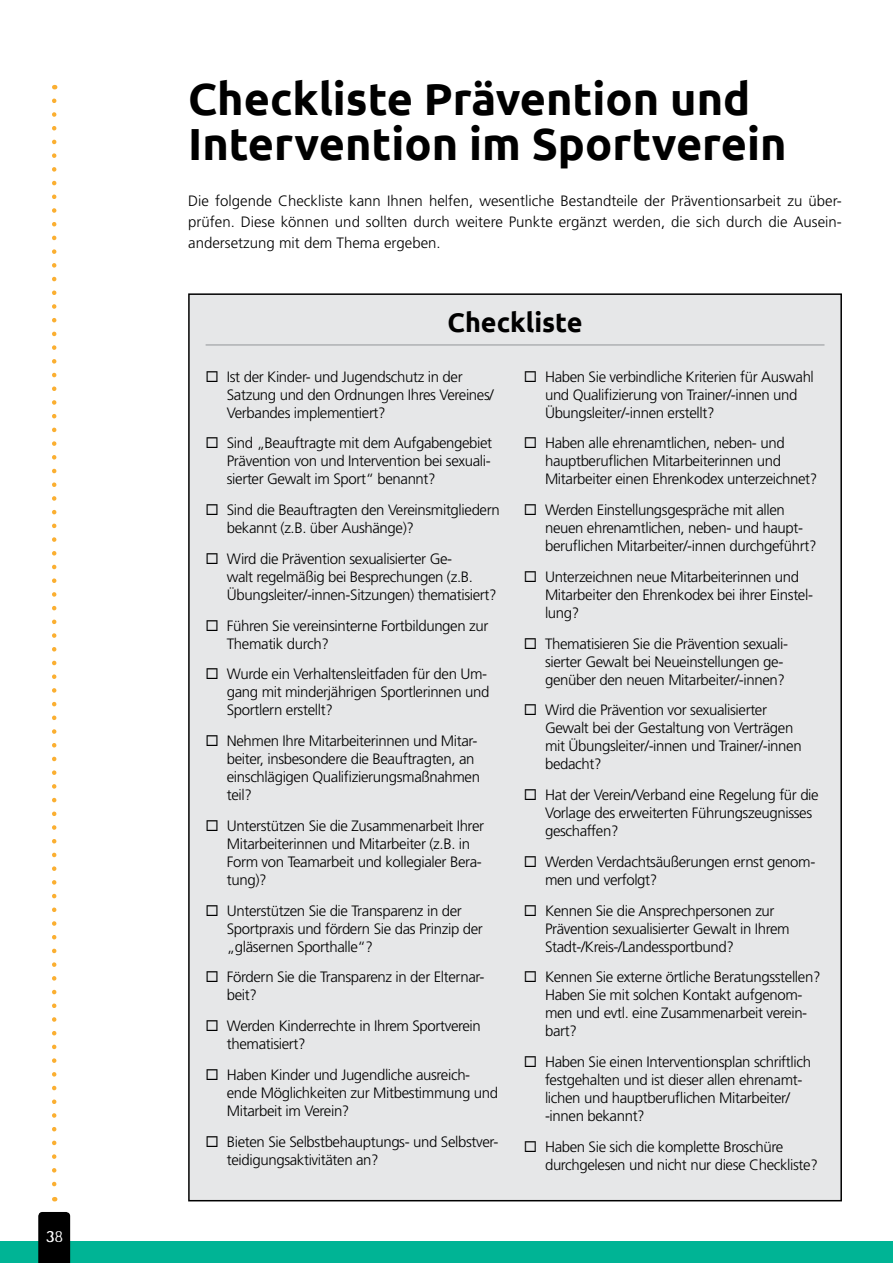
<style>
.page{position:relative;width:893px;height:1263px;background:#fff}
.page>*{position:absolute;margin:0;border:0;box-sizing:border-box;transform-origin:0 0}
.t1{font:700 45px/45px "Ubuntu";color:#000}
.t2{font:700 27px "Ubuntu";color:#000}
.t3{font:300 18px "Blur";color:#fff}
.t4{font:300 15px/18px "Frutiger";letter-spacing:-.025em;color:#000}
</style>
<div class="page">
<div style="left:0;top:1242px;width:893px;height:21px;background:#00b495"></div>
<div style="left:38px;top:1212px;width:32px;height:51px;background:#000"></div>
<div style="left:189px;top:294px;width:652px;height:907px;background:#e6e7e8"></div>
<hr style="left:206px;top:345px;width:618px;height:1px;background:#939598">
<svg style="left:52px;top:101px;width:4px;height:1100px"></svg>
<p class="t3" style="left:46px;top:1226px;width:18px">38</p>
<h1 class="t1" style="left:188px;top:75px;width:600px">Checkliste Prävention und<br>Intervention im Sportverein</h1>
<p class="t4" style="left:188px;top:190px;width:655px;line-height:21px;text-align:justify">Die folgende Checkliste kann Ihnen helfen, wesentliche Bestandteile der Präventionsarbeit zu über&shy;prüfen. Diese können und sollten durch weitere Punkte ergänzt werden, die sich durch die Ausein&shy;andersetzung mit dem Thema ergeben.</p>
<h2 class="t2" style="left:448px;top:306px;width:136px">Checkliste</h2>
<p class="t4" style="left:227px;top:367px;width:268px;text-indent:-21px">◻ Ist der Kinder- und Jugendschutz in der<br>Satzung und den Ordnungen Ihres Vereines/<br>Verbandes implementiert?</p>
<p class="t4" style="left:227px;top:434px;width:267px;text-align:justify;text-indent:-21px">◻ Sind „Beauftragte mit dem Aufgabengebiet Prävention von und Intervention bei sexuali&shy;sierter Gewalt im Sport“ benannt?</p>
<p class="t4" style="left:227px;top:501px;width:275px;text-indent:-21px">◻ Sind die Beauftragten den Vereinsmitgliedern bekannt (z.B. über Aushänge)?</p>
<p class="t4" style="left:227px;top:550px;width:271px;text-indent:-21px">◻ Wird die Prävention sexualisierter Ge-<br>walt regelmäßig bei Besprechungen (z.B.<br>Übungsleiter/-innen-Sitzungen) thematisiert?</p>
<p class="t4" style="left:227px;top:616px;width:263px;text-indent:-21px">◻ Führen Sie vereinsinterne Fortbildungen zur<br>Thematik durch?</p>
<p class="t4" style="left:227px;top:665px;width:264px;text-indent:-21px">◻ Wurde ein Verhaltensleitfaden für den Um&shy;gang mit minderjährigen Sportlerinnen und<br>Sportlern erstellt?</p>
<p class="t4" style="left:227px;top:732px;width:255px;text-indent:-21px">◻ Nehmen Ihre Mitarbeiterinnen und Mitar&shy;beiter, insbesondere die Beauftragten, an einschlägigen Qualifizierungsmaßnahmen teil?</p>
<p class="t4" style="left:227px;top:817px;width:259px;text-indent:-21px">◻ Unterstützen Sie die Zusammenarbeit Ihrer Mitarbeiterinnen und Mitarbeiter (z.B. in Form von Teamarbeit und kollegialer Bera&shy;tung)?</p>
<p class="t4" style="left:227px;top:901px;width:257px;text-indent:-21px">◻ Unterstützen Sie die Transparenz in der<br>Sportpraxis und fördern Sie das Prinzip der „gläsernen Sporthalle“?</p>
<p class="t4" style="left:227px;top:968px;width:259px;text-indent:-21px">◻ Fördern Sie die Transparenz in der Elternar&shy;beit?</p>
<p class="t4" style="left:227px;top:1017px;width:256px;text-indent:-21px">◻ Werden Kinderrechte in Ihrem Sportverein thematisiert?</p>
<p class="t4" style="left:227px;top:1066px;width:273px;text-indent:-21px">◻ Haben Kinder und Jugendliche ausreich&shy;ende Möglichkeiten zur Mitbestimmung und<br>Mitarbeit im Verein?</p>
<p class="t4" style="left:227px;top:1132px;width:273px;text-indent:-21px">◻ Bieten Sie Selbstbehauptungs- und Selbstver&shy;teidigungsaktivitäten an?</p>
<p class="t4" style="left:545px;top:367px;width:270px;text-indent:-21px">◻ Haben Sie verbindliche Kriterien für Auswahl und Qualifizierung von Trainer/-innen und<br>Übungsleiter/-innen erstellt?</p>
<p class="t4" style="left:545px;top:434px;width:274px;text-indent:-21px">◻ Haben alle ehrenamtlichen, neben- und hauptberuflichen Mitarbeiterinnen und<br>Mitarbeiter einen Ehrenkodex unterzeichnet?</p>
<p class="t4" style="left:545px;top:501px;width:273px;text-indent:-21px">◻ Werden Einstellungsgespräche mit allen neuen ehrenamtlichen, neben- und haupt&shy;beruflichen Mitarbeiter/-innen durchgeführt?</p>
<p class="t4" style="left:545px;top:568px;width:269px;text-indent:-21px">◻ Unterzeichnen neue Mitarbeiterinnen und<br>Mitarbeiter den Ehrenkodex bei ihrer Einstel&shy;lung?</p>
<p class="t4" style="left:545px;top:634px;width:245px;text-indent:-21px">◻ Thematisieren Sie die Prävention sexuali&shy;sierter Gewalt bei Neueinstellungen ge&shy;genüber den neuen Mitarbeiter/-innen?</p>
<p class="t4" style="left:545px;top:701px;width:258px;text-indent:-21px">◻ Wird die Prävention vor sexualisierter Gewalt bei der Gestaltung von Verträgen mit Übungsleiter/-innen und Trainer/-innen bedacht?</p>
<p class="t4" style="left:545px;top:786px;width:275px;text-indent:-21px">◻ Hat der Verein/Verband eine Regelung für die<br>Vorlage des erweiterten Führungszeugnisses geschaffen?</p>
<p class="t4" style="left:545px;top:853px;width:272px;text-indent:-21px">◻ Werden Verdachtsäußerungen ernst genom&shy;men und verfolgt?</p>
<p class="t4" style="left:545px;top:901px;width:246px;text-indent:-21px">◻ Kennen Sie die Ansprechpersonen zur<br>Prävention sexualisierter Gewalt in Ihrem<br>Stadt-/Kreis-/Landessportbund?</p>
<p class="t4" style="left:545px;top:968px;width:277px;text-indent:-21px">◻ Kennen Sie externe örtliche Beratungsstellen?<br>Haben Sie mit solchen Kontakt aufgenom&shy;men und evtl. eine Zusammenarbeit verein&shy;bart?</p>
<p class="t4" style="left:545px;top:1053px;width:268px;text-indent:-21px">◻ Haben Sie einen Interventionsplan schriftlich festgehalten und ist dieser allen ehrenamt&shy;lichen und hauptberuflichen Mitarbeiter/ -innen bekannt?</p>
<p class="t4" style="left:545px;top:1138px;width:274px;text-indent:-21px">◻ Haben Sie sich die komplette Broschüre durchgelesen und nicht nur diese Checkliste?</p>
</div>
